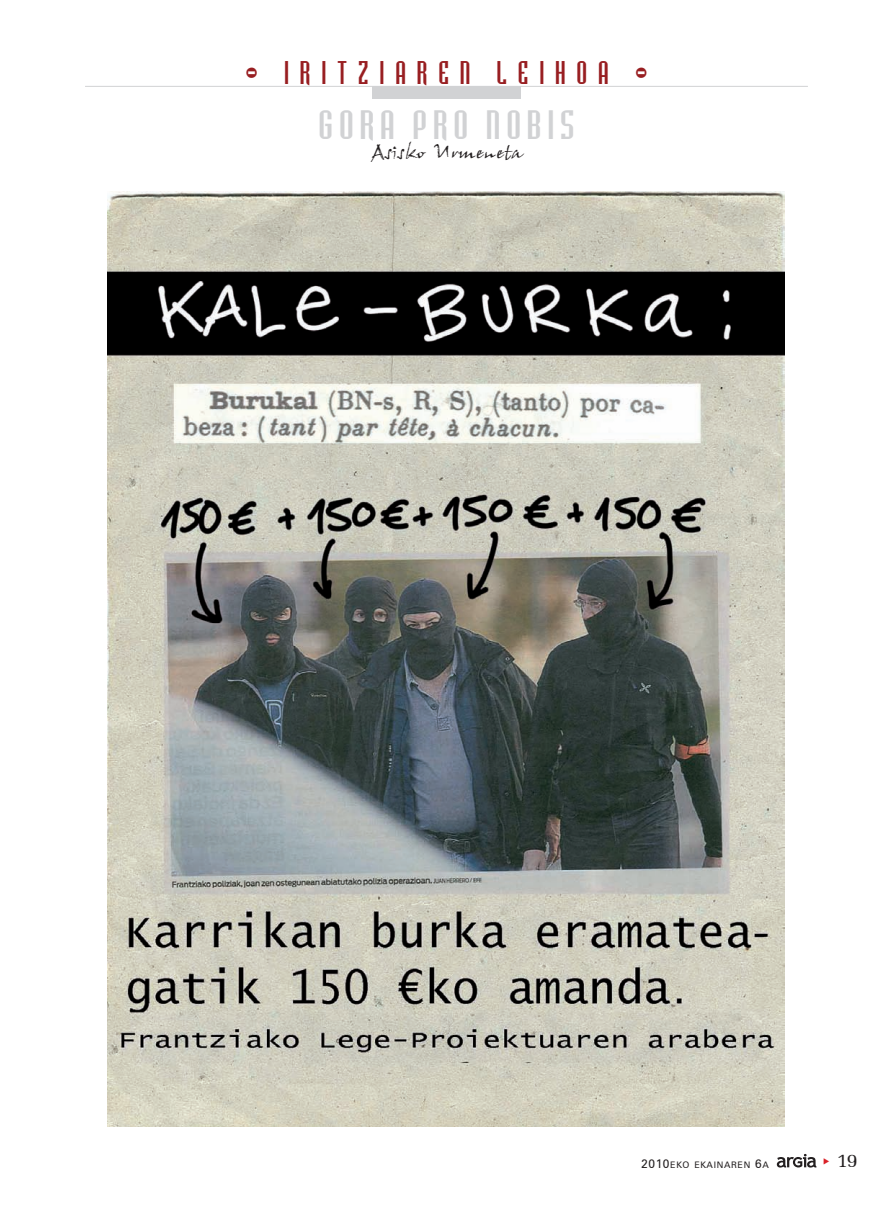
<style>
.page{position:relative;width:893px;height:1212px;background:#fff}
.page>*{position:absolute;margin:0;border:0;box-sizing:border-box;transform-origin:0 0}
.t1{font:37.5px "Bodiac";letter-spacing:.145em;color:#d1d2d4;scale:1.1 1}
.t2{font:30px "Bodiac";letter-spacing:.365em;color:#981e21}
.t3{font:19.5px "John Handy LET";color:#231f20;scale:1.05 1}
.t4{font:19.5px "Memoir";color:#231f20}
.t5{font:9px "Zurich BT";letter-spacing:.075em;color:#231f20}
.s1{font-size:12px}
</style>
<div class="page">
<hr style="left:85px;top:86px;width:723px;height:1px;background:#d1d2d4">
<div style="left:372px;top:86px;width:149px;height:13px;background:#d1d2d4"></div>
<svg style="left:777px;top:1154px;width:39px;height:13px"></svg>
<img style="left:108px;top:191px;width:677px;height:936px">
<p class="t2" style="left:245px;top:61px;width:405px">- IRITZIAREN LEIHOA -</p>
<p class="t1" style="left:318px;top:111px;width:234px">GORA PRO NOBIS</p>
<p class="t3" style="left:371px;top:143px;width:146px">Asisko Urmeneta</p>
<p class="t5" style="left:641px;top:1159px;width:129px"><span class="s1">2010</span>EKO EKAINAREN <span class="s1">6</span>A</p>
<p class="t4" style="left:837px;top:1149px;width:22px">19</p>
</div>
